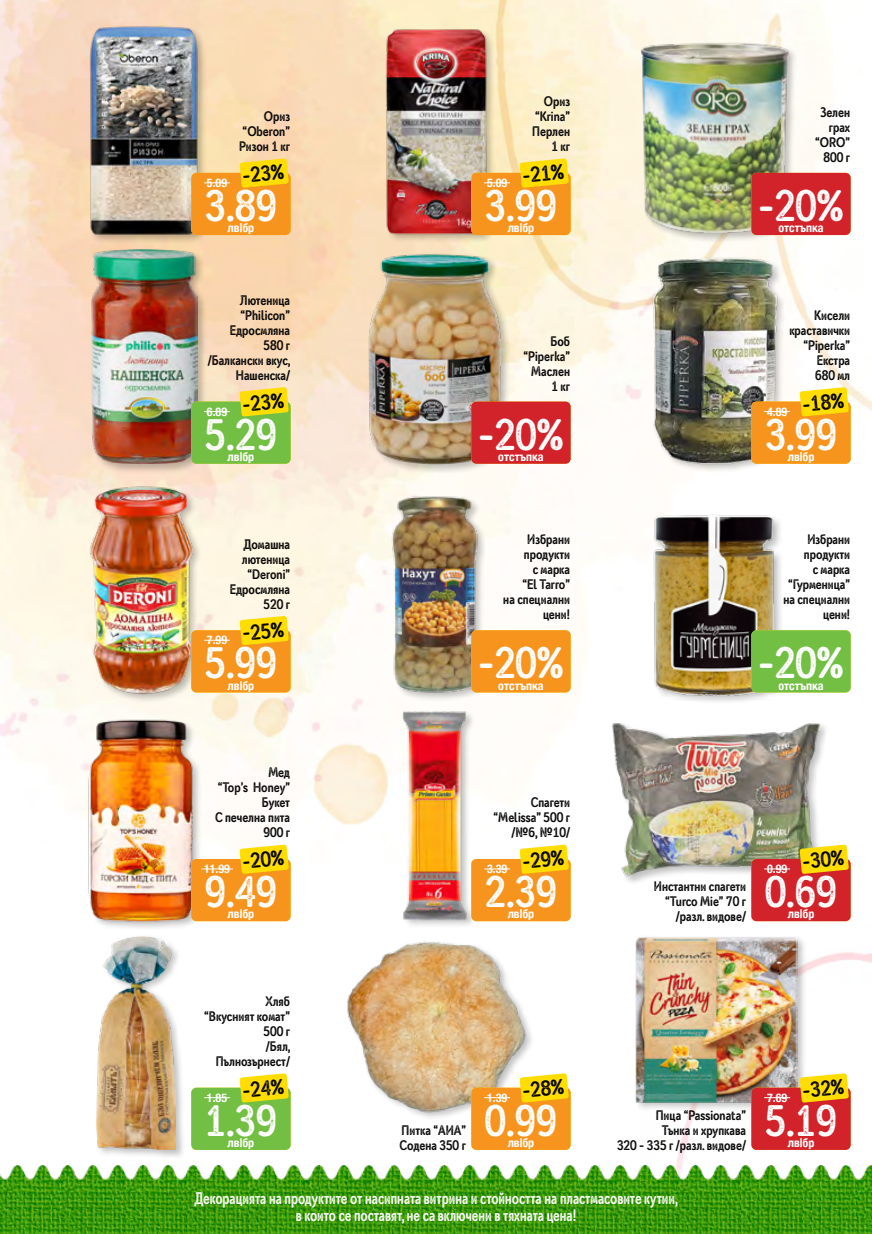
<style>
.page{position:relative;width:872px;height:1234px;background:#fff}
.page>*{position:absolute;margin:0;border:0;box-sizing:border-box;transform-origin:0 0}
.t1{font:700 condensed 43.2px "Mozzart Rough";color:#fff}
.t2{font:700 condensed 21px "Mozzart Rough";color:#000}
.t3{font:700 condensed 16.5px/16.5px "Mozzart Rough";color:#fff;text-align:center;scale:.91 1}
.t4{font:700 condensed 13.5px/15px "Mozzart Rough";color:#000;text-align:right}
.t5{font:700 condensed 12px "Helvetica Neue";color:#fff}
</style>
<div class="page">
<img style="left:0;top:0;width:872px;height:1165px">
<img style="left:0;top:1165px;width:872px;height:68px">
<div style="left:88px;top:25px;width:119px;height:219px;background:#000;opacity:.25"></div>
<img style="left:86px;top:23px;width:115px;height:214px">
<svg style="left:191px;top:158px;width:100px;height:77px;background:#f6a72b"></svg>
<div style="left:384px;top:27px;width:112px;height:216px;background:#000;opacity:.25"></div>
<img style="left:381px;top:26px;width:110px;height:213px">
<svg style="left:471px;top:158px;width:99px;height:77px;background:#f6a82b"></svg>
<div style="left:88px;top:485px;width:114px;height:218px;background:#000;opacity:.25"></div>
<img style="left:88px;top:483px;width:107px;height:213px">
<svg style="left:191px;top:615px;width:100px;height:77px;background:#f8ab32"></svg>
<div style="left:90px;top:248px;width:117px;height:226px;background:#000;opacity:.25"></div>
<img style="left:92px;top:250px;width:105px;height:213px">
<svg style="left:191px;top:387px;width:100px;height:76px;background:#96c648"></svg>
<div style="left:367px;top:252px;width:143px;height:222px;background:#000;opacity:.25"></div>
<img style="left:368px;top:252px;width:134px;height:214px">
<div style="left:471px;top:401px;width:99px;height:62px;background:#d2232a"></div>
<img style="left:648px;top:255px;width:134px;height:210px">
<svg style="left:751px;top:387px;width:99px;height:76px;background:#f3a62d"></svg>
<div style="left:640px;top:42px;width:159px;height:201px;background:#000;opacity:.25"></div>
<img style="left:630px;top:40px;width:170px;height:197px">
<div style="left:751px;top:173px;width:99px;height:62px;background:#d2232a"></div>
<img style="left:579px;top:465px;width:269px;height:270px">
<div style="left:751px;top:630px;width:99px;height:62px;background:#72bf44"></div>
<div style="left:87px;top:718px;width:115px;height:213px;background:#fbfaf6"></div>
<img style="left:85px;top:713px;width:113px;height:214px">
<svg style="left:191px;top:844px;width:100px;height:77px;background:#f8ac34"></svg>
<div style="left:390px;top:495px;width:97px;height:207px;background:#000;opacity:.25"></div>
<img style="left:387px;top:482px;width:94px;height:213px">
<div style="left:471px;top:630px;width:99px;height:62px;background:#f7941e"></div>
<div style="left:401px;top:708px;width:76px;height:220px;background:#000;opacity:.25"></div>
<img style="left:402px;top:707px;width:67px;height:214px">
<svg style="left:471px;top:844px;width:99px;height:77px;background:#f9ac35"></svg>
<div style="left:94px;top:934px;width:91px;height:225px;background:#000;opacity:.25"></div>
<img style="left:96px;top:935px;width:80px;height:214px">
<svg style="left:191px;top:1072px;width:100px;height:77px;background:#9bcc52"></svg>
<div style="left:611px;top:721px;width:218px;height:165px;background:#fff"></div>
<img style="left:609px;top:720px;width:214px;height:160px">
<svg style="left:751px;top:844px;width:99px;height:77px;background:#d2502e"></svg>
<div style="left:346px;top:939px;width:189px;height:181px;background:#fff"></div>
<img style="left:342px;top:935px;width:188px;height:181px">
<svg style="left:471px;top:1072px;width:99px;height:77px;background:#f6a92f"></svg>
<div style="left:634px;top:935px;width:173px;height:176px;background:#000;opacity:.25"></div>
<img style="left:634px;top:935px;width:164px;height:167px">
<svg style="left:751px;top:1072px;width:99px;height:77px;background:#d65333"></svg>
<p class="t4" style="left:239px;top:109px;width:53px;text-align:justify;text-indent:25px">Ориз “Oberon” Ризон 1 кг</p>
<h2 class="t2" style="left:241px;top:163px;width:43px;rotate:-5deg">-23%</h2>
<p class="t5" style="left:207px;top:172px;width:22px">5.09</p>
<h1 class="t1" style="left:205px;top:180px;width:74px">3.89</h1>
<p class="t5" style="left:228px;top:218px;width:28px">лв|бр</p>
<p class="t4" style="left:532px;top:94px;width:39px">Ориз “Krina”<br>Перлен<br>1 кг</p>
<h2 class="t2" style="left:521px;top:163px;width:43px;rotate:-5deg">-21%</h2>
<p class="t5" style="left:487px;top:172px;width:22px">5.09</p>
<h1 class="t1" style="left:485px;top:180px;width:74px">3.99</h1>
<p class="t5" style="left:507px;top:218px;width:28px">лв|бр</p>
<p class="t4" style="left:815px;top:105px;width:36px">Зелен грах “ORO”<br>800 г</p>
<h1 class="t1" style="left:758px;top:180px;width:87px">-20%</h1>
<p class="t5" style="left:778px;top:218px;width:47px">отстъпка</p>
<p class="t4" style="left:208px;top:293px;width:84px">Лютеница “Philicon”<br>Едросмляна<br>580 г /Балкански вкус,<br>Нашенска/</p>
<h2 class="t2" style="left:241px;top:391px;width:43px;rotate:-5deg">-23%</h2>
<p class="t5" style="left:207px;top:401px;width:22px">6.89</p>
<h1 class="t1" style="left:205px;top:408px;width:74px">5.29</h1>
<p class="t5" style="left:228px;top:446px;width:28px">лв|бр</p>
<p class="t4" style="left:523px;top:333px;width:48px">Боб “Piperka”<br>Маслен<br>1 кг</p>
<h1 class="t1" style="left:478px;top:408px;width:87px">-20%</h1>
<p class="t5" style="left:498px;top:446px;width:47px">отстъпка</p>
<p class="t4" style="left:789px;top:308px;width:62px">Кисели краставички “Piperka”<br>Екстра<br>680 мл</p>
<h2 class="t2" style="left:801px;top:391px;width:43px;rotate:-5deg">-18%</h2>
<p class="t5" style="left:767px;top:401px;width:22px">4.89</p>
<h1 class="t1" style="left:765px;top:408px;width:74px">3.99</h1>
<p class="t5" style="left:787px;top:446px;width:28px">лв|бр</p>
<p class="t4" style="left:230px;top:536px;width:62px">Домашна лютеница “Deroni”<br>Едросмляна<br>520 г</p>
<h2 class="t2" style="left:241px;top:620px;width:43px;rotate:-5deg">-25%</h2>
<p class="t5" style="left:207px;top:630px;width:22px">7.99</p>
<h1 class="t1" style="left:205px;top:637px;width:74px">5.99</h1>
<p class="t5" style="left:228px;top:675px;width:28px">лв|бр</p>
<p class="t4" style="left:503px;top:532px;width:68px">Избрани продукти<br>с марка<br>“El Tarro”<br>на специални цени!</p>
<h1 class="t1" style="left:478px;top:637px;width:87px">-20%</h1>
<p class="t5" style="left:498px;top:675px;width:47px">отстъпка</p>
<p class="t4" style="left:783px;top:532px;width:68px">Избрани продукти<br>с марка “Гурменица” на специални цени!</p>
<h1 class="t1" style="left:758px;top:637px;width:87px">-20%</h1>
<p class="t5" style="left:778px;top:675px;width:47px">отстъпка</p>
<p class="t4" style="left:215px;top:765px;width:77px">Мед<br>“Top’s Honey”<br>Букет<br>С печелна пита<br>900 г</p>
<p class="t4" style="left:493px;top:795px;width:78px">Спагети “Melissa” 500 г /№6, №10/</p>
<h2 class="t2" style="left:241px;top:849px;width:43px;rotate:-5deg">-20%</h2>
<p class="t5" style="left:204px;top:858px;width:27px">11.99</p>
<h1 class="t1" style="left:205px;top:865px;width:74px">9.49</h1>
<p class="t5" style="left:228px;top:903px;width:28px">лв|бр</p>
<h2 class="t2" style="left:521px;top:849px;width:43px;rotate:-5deg">-29%</h2>
<p class="t5" style="left:487px;top:858px;width:22px">3.39</p>
<h1 class="t1" style="left:485px;top:865px;width:74px">2.39</h1>
<p class="t5" style="left:507px;top:903px;width:28px">лв|бр</p>
<p class="t4" style="left:654px;top:878px;width:94px">Инстантни спагети “Turco Miе” 70 г /разл. видове/</p>
<h2 class="t2" style="left:801px;top:849px;width:43px;rotate:-5deg">-30%</h2>
<p class="t5" style="left:767px;top:858px;width:22px">0.99</p>
<h1 class="t1" style="left:765px;top:865px;width:74px">0.69</h1>
<p class="t5" style="left:787px;top:903px;width:28px">лв|бр</p>
<p class="t4" style="left:204px;top:993px;width:88px">Хляб<br>“Вкусният комат”<br>500 г<br>/Бял,<br>Пълнозърнест/</p>
<h2 class="t2" style="left:241px;top:1077px;width:43px;rotate:-5deg">-24%</h2>
<p class="t5" style="left:207px;top:1087px;width:22px">1.85</p>
<h1 class="t1" style="left:205px;top:1094px;width:74px">1.39</h1>
<p class="t5" style="left:228px;top:1132px;width:28px">лв|бр</p>
<p class="t4" style="left:399px;top:1122px;width:68px;text-align:left">Питка “АИА”<br>Содена 350 г</p>
<h2 class="t2" style="left:521px;top:1077px;width:43px;rotate:-5deg">-28%</h2>
<p class="t5" style="left:487px;top:1087px;width:22px">1.39</p>
<h1 class="t1" style="left:485px;top:1094px;width:74px">0.99</h1>
<p class="t5" style="left:507px;top:1132px;width:28px">лв|бр</p>
<p class="t4" style="left:617px;top:1107px;width:131px">Пица “Passionata”<br>Тънка и хрупкава<br>320 - 335 г /разл. видове/</p>
<p class="t3" style="left:194px;top:1190px;width:533px">Декорацията на продуктите от насипната витрина и стойността на пластмасовите кутии, в които се поставят, не са включени в тяхната цена!</p>
<h2 class="t2" style="left:801px;top:1077px;width:43px;rotate:-5deg">-32%</h2>
<p class="t5" style="left:767px;top:1087px;width:22px">7.69</p>
<h1 class="t1" style="left:765px;top:1094px;width:74px">5.19</h1>
<p class="t5" style="left:787px;top:1132px;width:28px">лв|бр</p>
</div>
